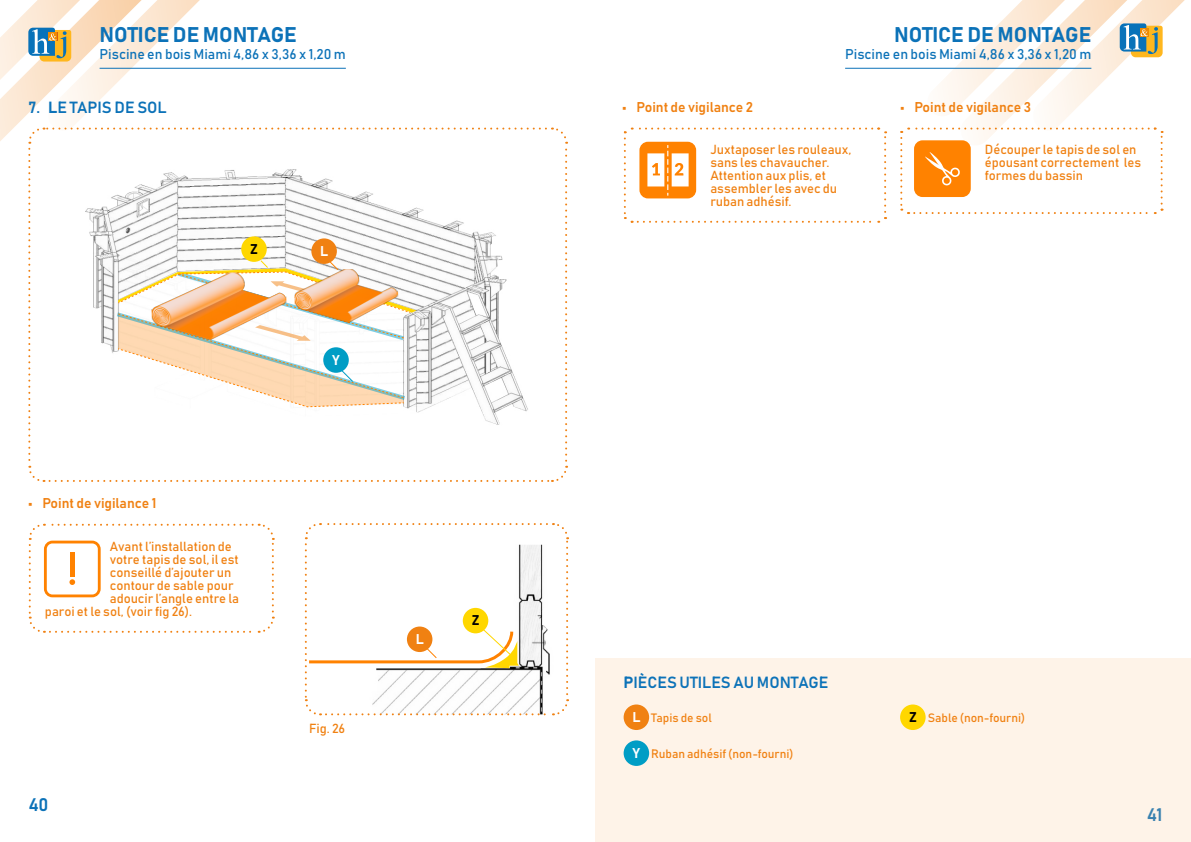
<style>
.page{position:relative;width:1191px;height:842px;background:#fff}
.page>*{position:absolute;margin:0;border:0;box-sizing:border-box;transform-origin:0 0}
.t1{font:21px "Bahnschrift";color:#0c72b8}
.t2{font:18px "Bahnschrift";color:#0c72b8}
.t3{font:16px "Bahnschrift";color:#0c72b8}
.t4{font:14px "Bahnschrift";color:#0c72b8}
.t5{font:14px "Bahnschrift";color:#f08112}
.t6{font:14px "Bahnschrift";color:#fff}
.t7{font:14px "Bahnschrift";color:#000}
.t8{font:13px/13px "Bahnschrift";color:#f08112}
.t9{font:12px "Bahnschrift";color:#f08112}
.s1{font-size:14px;color:#fff}
.s2{font-size:14px;color:#000}
</style>
<div class="page">
<hr style="left:845px;top:68px;width:246px;height:1px;background:#0c72b8">
<svg style="left:304px;top:523px;width:265px;height:193px"></svg>
<div style="left:463px;top:608px;width:25px;height:25px;background:#ffd700;border-radius:50%"></div>
<svg style="left:0;top:0;width:568px;height:482px"></svg>
<div style="left:323px;top:347px;width:26px;height:26px;background:#009dc5;border-radius:50%"></div>
<div style="left:595px;top:658px;width:596px;height:184px;background:#fef3e8"></div>
<div style="left:623px;top:704px;width:26px;height:26px;background:#f08112;border-radius:50%"></div>
<div style="left:623px;top:740px;width:26px;height:26px;background:#009dc5;border-radius:50%"></div>
<div style="left:900px;top:704px;width:25px;height:26px;background:#ffd700;border-radius:50%"></div>
<svg style="left:623px;top:127px;width:264px;height:96px"></svg>
<svg style="left:899px;top:0;width:286px;height:215px"></svg>
<svg style="left:28px;top:523px;width:247px;height:110px"></svg>
<h1 class="t1" style="left:100px;top:22px;width:199px">NOTICE DE MONTAGE</h1>
<p class="t4" style="left:100px;top:45px;width:248px">Piscine en bois Miami 4,86 x 3,36 x 1,20 m</p>
<p class="t3" style="left:28px;top:97px;width:140px">7. LE TAPIS DE SOL</p>
<p class="t7" style="left:250px;top:240px;width:9px">Z</p>
<p class="t6" style="left:320px;top:242px;width:10px">L</p>
<p class="t6" style="left:333px;top:351px;width:9px">Y</p>
<p class="t5" style="left:28px;top:494px;width:130px">• Point de vigilance 1</p>
<p class="t8" style="left:110px;top:540px;width:124px">Avant l’installation de</p>
<p class="t8" style="left:110px;top:553px;width:130px">votre tapis de sol, il est</p>
<p class="t8" style="left:110px;top:566px;width:123px">conseillé d’ajouter un</p>
<p class="t8" style="left:110px;top:579px;width:125px">contour de sable pour</p>
<p class="t8" style="left:110px;top:592px;width:131px">adoucir l’angle entre la</p>
<p class="t8" style="left:45px;top:605px;width:149px">paroi et le sol, (voir fig 26).</p>
<h2 class="t2" style="left:28px;top:793px;width:22px">40</h2>
<p class="t8" style="left:309px;top:722px;width:37px">Fig. 26</p>
<p class="t6" style="left:416px;top:630px;width:10px">L</p>
<p class="t7" style="left:472px;top:611px;width:9px">Z</p>
<h1 class="t1" style="left:894px;top:22px;width:199px">NOTICE DE MONTAGE</h1>
<p class="t4" style="left:845px;top:45px;width:248px">Piscine en bois Miami 4,86 x 3,36 x 1,20 m</p>
<p class="t5" style="left:622px;top:98px;width:132px">• Point de vigilance 2</p>
<p class="t5" style="left:900px;top:98px;width:132px">• Point de vigilance 3</p>
<p class="t8" style="left:710px;top:143px;width:143px">Juxtaposer les rouleaux, sans les chavaucher.<br>Attention aux plis, et assembler les avec du ruban adhésif.</p>
<p class="t8" style="left:985px;top:143px;width:158px">Découper le tapis de sol en épousant correctement les formes du bassin</p>
<p class="t3" style="left:623px;top:672px;width:206px">PIÈCES UTILES AU MONTAGE</p>
<p class="t9" style="left:632px;top:710px;width:81px"><span class="s1">L</span> Tapis de sol</p>
<p class="t9" style="left:633px;top:746px;width:162px"><span class="s1">Y</span> Ruban adhésif (non-fourni)</p>
<p class="t9" style="left:909px;top:710px;width:117px"><span class="s2">Z</span> Sable (non-fourni)</p>
<h2 class="t2" style="left:1146px;top:803px;width:17px">41</h2>
</div>
